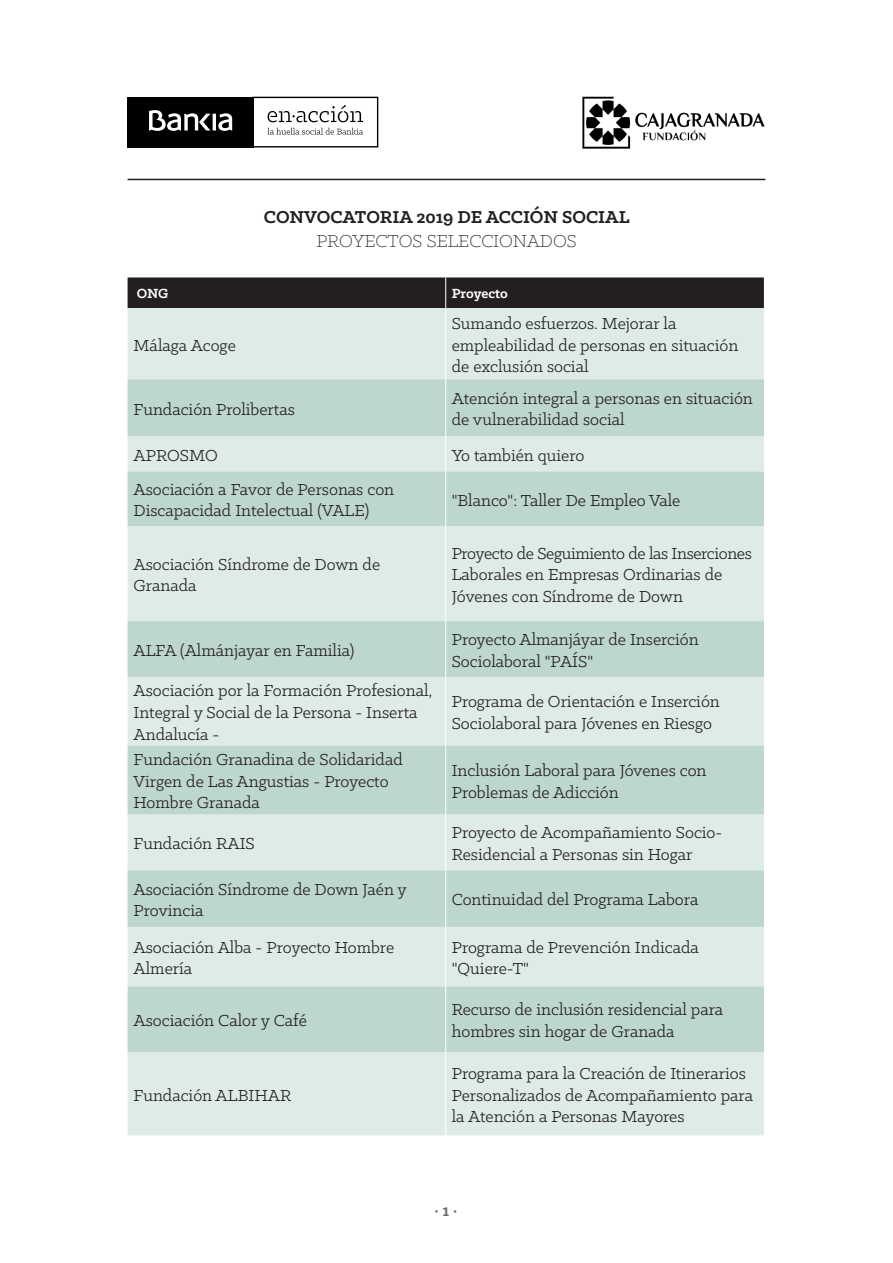
<style>
.page{position:relative;width:893px;height:1263px;background:#fff}
.page>*{position:absolute;margin:0;border:0;box-sizing:border-box;transform-origin:0 0}
.t1{font:700 19.5px "Klinic Slab";color:#231f20}
.t2{font:300 19.5px "Klinic Slab";color:#231f20}
.t3{font:18px/21.6px "Klinic Slab";color:#231f20}
.t4{font:700 18px "Klinic Slab";color:#6c6d70}
.t5{font:700 15px "Klinic Slab";letter-spacing:-.005em;color:#fff}
</style>
<div class="page">
<svg style="left:254px;top:97px;width:124px;height:50px"></svg>
<div style="left:128px;top:97px;width:126px;height:50px;background:#000"></div>
<svg style="left:149px;top:110px;width:83px;height:21px"></svg>
<img style="left:582px;top:96px;width:183px;height:53px">
<div style="left:128px;top:277px;width:636px;height:31px;background:#231f20"></div>
<div style="left:128px;top:308px;width:636px;height:827px;background:#deebe6"></div>
<svg style="left:128px;top:379px;width:636px;height:673px;background:#ccdfd9"></svg>
<hr style="left:445px;top:277px;width:1px;height:31px;background:#fff">
<hr style="left:445px;top:308px;width:1px;height:71px;background:#fff">
<hr style="left:445px;top:379px;width:1px;height:57px;background:#fff">
<hr style="left:445px;top:436px;width:1px;height:35px;background:#fff">
<hr style="left:445px;top:471px;width:1px;height:55px;background:#fff">
<hr style="left:445px;top:526px;width:1px;height:95px;background:#fff">
<hr style="left:445px;top:621px;width:1px;height:56px;background:#fff">
<hr style="left:445px;top:677px;width:1px;height:68px;background:#fff">
<hr style="left:445px;top:745px;width:1px;height:69px;background:#fff">
<hr style="left:445px;top:814px;width:1px;height:56px;background:#fff">
<hr style="left:445px;top:870px;width:1px;height:57px;background:#fff">
<hr style="left:445px;top:927px;width:1px;height:59px;background:#fff">
<hr style="left:445px;top:986px;width:1px;height:66px;background:#fff">
<hr style="left:445px;top:1052px;width:1px;height:83px;background:#fff">
<hr style="left:128px;top:179px;width:637px;height:1px;background:#231f20">
<p class="t1" style="left:264px;top:204px;width:367px">CONVOCATORIA 2019 DE ACCIÓN SOCIAL</p>
<p class="t2" style="left:316px;top:228px;width:262px">PROYECTOS SELECCIONADOS</p>
<p class="t5" style="left:137px;top:284px;width:33px">ONG</p>
<p class="t5" style="left:452px;top:284px;width:58px">Proyecto</p>
<p class="t3" style="left:134px;top:334px;width:104px">Málaga Acoge</p>
<p class="t3" style="left:452px;top:312px;width:288px">Sumando esfuerzos. Mejorar la empleabilidad de personas en situación de exclusión social</p>
<p class="t3" style="left:134px;top:398px;width:163px">Fundación Prolibertas</p>
<p class="t3" style="left:452px;top:387px;width:303px">Atención integral a personas en situación de vulnerabilidad social</p>
<p class="t3" style="left:134px;top:444px;width:86px">APROSMO</p>
<p class="t3" style="left:452px;top:444px;width:134px">Yo también quiero</p>
<p class="t3" style="left:134px;top:478px;width:262px">Asociación a Favor de Personas con<br>Discapacidad Intelectual (VALE)</p>
<p class="t3" style="left:452px;top:489px;width:230px">"Blanco": Taller De Empleo Vale</p>
<p class="t3" style="left:134px;top:553px;width:248px">Asociación Síndrome de Down de<br>Granada</p>
<p class="t3" style="left:452px;top:542px;width:302px">Proyecto de Seguimiento de las Inserciones<br>Laborales en Empresas Ordinarias de<br>Jóvenes con Síndrome de Down</p>
<p class="t3" style="left:134px;top:639px;width:222px">ALFA (Almánjayar en Familia)</p>
<p class="t3" style="left:452px;top:628px;width:248px">Proyecto Almanjáyar de Inserción<br>Sociolaboral "PAÍS"</p>
<p class="t3" style="left:134px;top:679px;width:300px">Asociación por la Formación Profesional,<br>Integral y Social de la Persona - Inserta<br>Andalucía -</p>
<p class="t3" style="left:452px;top:690px;width:270px">Programa de Orientación e Inserción<br>Sociolaboral para Jóvenes en Riesgo</p>
<p class="t3" style="left:134px;top:748px;width:271px">Fundación Granadina de Solidaridad<br>Virgen de Las Angustias - Proyecto<br>Hombre Granada</p>
<p class="t3" style="left:452px;top:759px;width:256px">Inclusión Laboral para Jóvenes con<br>Problemas de Adicción</p>
<p class="t3" style="left:134px;top:832px;width:123px">Fundación RAIS</p>
<p class="t3" style="left:452px;top:821px;width:272px">Proyecto de Acompañamiento Socio-<br>Residencial a Personas sin Hogar</p>
<p class="t3" style="left:134px;top:878px;width:275px">Asociación Síndrome de Down Jaén y<br>Provincia</p>
<p class="t3" style="left:452px;top:888px;width:248px">Continuidad del Programa Labora</p>
<p class="t3" style="left:134px;top:936px;width:262px">Asociación Alba - Proyecto Hombre<br>Almería</p>
<p class="t3" style="left:452px;top:936px;width:248px">Programa de Prevención Indicada "Quiere-T"</p>
<p class="t3" style="left:134px;top:1009px;width:175px">Asociación Calor y Café</p>
<p class="t3" style="left:452px;top:998px;width:273px">Recurso de inclusión residencial para hombres sin hogar de Granada</p>
<p class="t3" style="left:134px;top:1084px;width:159px">Fundación ALBIHAR</p>
<p class="t3" style="left:452px;top:1062px;width:303px">Programa para la Creación de Itinerarios<br>Personalizados de Acompañamiento para la Atención a Personas Mayores</p>
<p class="t4" style="left:435px;top:1199px;width:24px">· 1 ·</p>
</div>
